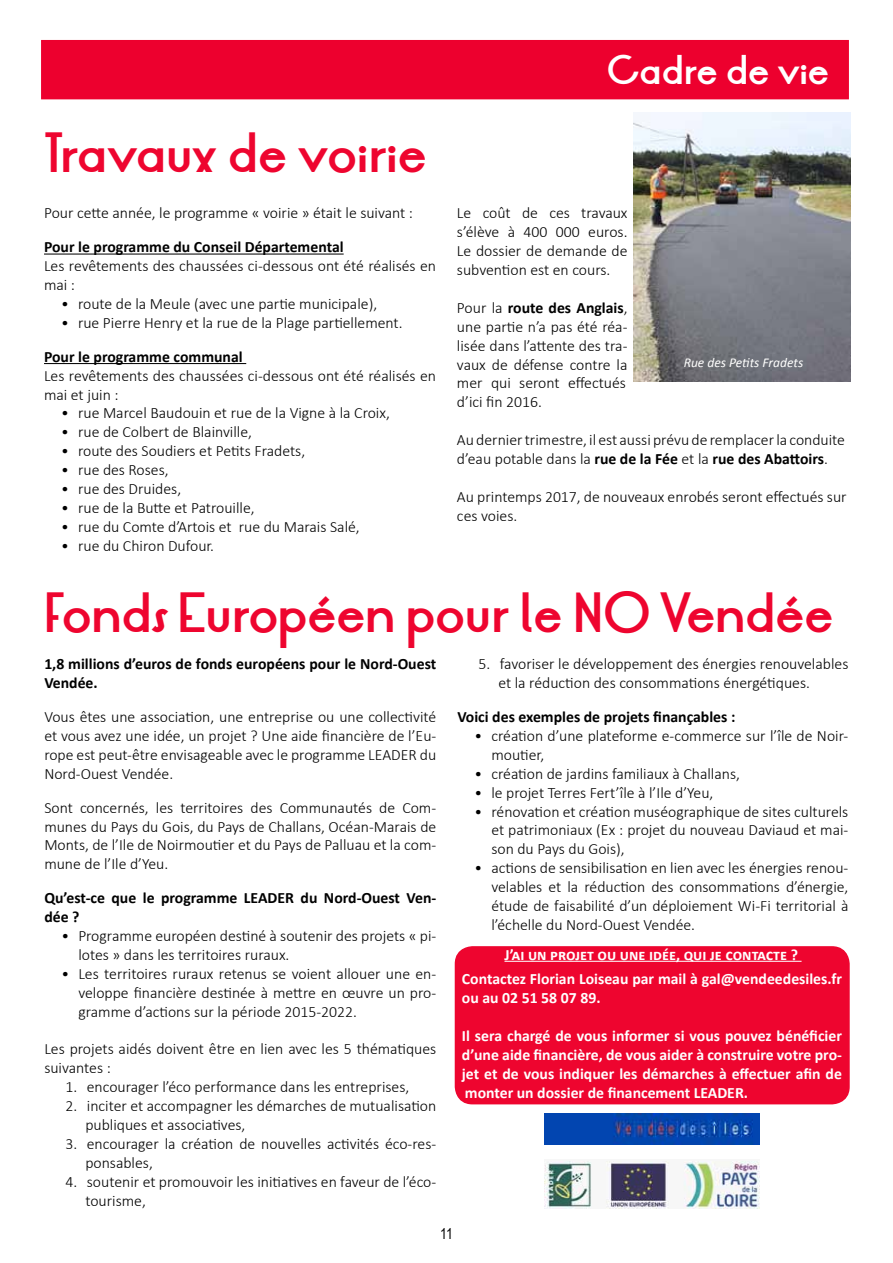
<style>
.page{position:relative;width:893px;height:1263px;background:#fff}
.page>*{position:absolute;margin:0;border:0;box-sizing:border-box;transform-origin:0 0}
.t1{font:700 45px "LT Oksana";color:#ee052f}
.t2{font:700 33px "LT Oksana";color:#fff}
.t3{font:300 15.75px/18.9px "Calibri";color:#000}
.t4{font:700 15.75px/18.9px "Calibri";color:#fff;text-align:center}
.t5{font:700 15.75px/18.9px "Calibri";color:#000}
.t6{font:15px "Arial Narrow";color:#000}
.t7{font:italic 13.5px "Calibri";color:#fffffe}
.s1{font-weight:700}
</style>
<div class="page">
<div style="left:41px;top:40px;width:808px;height:59px;background:#ed002e"></div>
<div style="left:455px;top:947px;width:394px;height:157px;background:#ee052f;border-radius:17px"></div>
<hr style="left:504px;top:961px;width:298px;height:1px;background:#fff">
<div style="left:455px;top:946px;width:395px;height:158px;border:2px solid #ee052f;border-radius:17px"></div>
<img style="left:545px;top:1161px;width:214px;height:48px">
<img style="left:545px;top:1114px;width:214px;height:30px">
<hr style="left:44px;top:254px;width:300px;height:1px;background:#000">
<hr style="left:44px;top:363px;width:202px;height:1px;background:#000">
<img style="left:634px;top:112px;width:216px;height:269px">
<h1 class="t1" style="left:44px;top:120px;width:384px">Travaux de voirie</h1>
<p class="t3" style="left:44px;top:204px;width:371px">Pour cette année, le programme « voirie » était le suivant :</p>
<p class="t5" style="left:44px;top:238px;width:301px">Pour le programme du Conseil Départemental</p>
<p class="t3" style="left:44px;top:256px;width:393px">Les revêtements des chaussées ci-dessous ont été réalisés en mai :</p>
<p class="t3" style="left:61px;top:294px;width:318px">• route de la Meule (avec une partie municipale),</p>
<p class="t3" style="left:61px;top:313px;width:343px">• rue Pierre Henry et la rue de la Plage partiellement.</p>
<p class="t5" style="left:44px;top:347px;width:200px">Pour le programme communal</p>
<p class="t3" style="left:44px;top:366px;width:393px">Les revêtements des chaussées ci-dessous ont été réalisés en mai et juin :</p>
<p class="t3" style="left:61px;top:404px;width:330px">• rue Marcel Baudouin et rue de la Vigne à la Croix,</p>
<p class="t3" style="left:61px;top:422px;width:192px">• rue de Colbert de Blainville,</p>
<p class="t3" style="left:61px;top:441px;width:246px">• route des Soudiers et Petits Fradets,</p>
<p class="t3" style="left:61px;top:460px;width:109px">• rue des Roses,</p>
<p class="t3" style="left:61px;top:479px;width:122px">• rue des Druides,</p>
<p class="t3" style="left:61px;top:498px;width:195px">• rue de la Butte et Patrouille,</p>
<p class="t3" style="left:61px;top:517px;width:300px">• rue du Comte d’Artois et rue du Marais Salé,</p>
<p class="t3" style="left:61px;top:536px;width:155px">• rue du Chiron Dufour.</p>
<h2 class="t2" style="left:607px;top:46px;width:224px">Cadre de vie</h2>
<p class="t3" style="left:457px;top:203px;width:172px;text-align:justify">Le coût de ces travaux s’élève à 400 000 euros.<br>Le dossier de demande de subvention est en cours.</p>
<p class="t3" style="left:457px;top:298px;width:172px;text-align:justify">Pour la <span class="s1">route des Anglais</span>, une partie n’a pas été réa&shy;lisée dans l’attente des tra&shy;vaux de défense contre la mer qui seront effectués d’ici fin 2016.</p>
<p class="t3" style="left:457px;top:430px;width:390px">Au dernier trimestre, il est aussi prévu de remplacer la conduite d’eau potable dans la <span class="s1">rue de la Fée</span> et la <span class="s1">rue des Abattoirs</span>.</p>
<p class="t3" style="left:457px;top:487px;width:391px">Au printemps 2017, de nouveaux enrobés seront effectués sur ces voies.</p>
<p class="t7" style="left:684px;top:354px;width:121px">Rue des Petits Fradets</p>
<h1 class="t1" style="left:44px;top:580px;width:791px">Fonds Européen pour le NO Vendée</h1>
<p class="t5" style="left:44px;top:654px;width:393px">1,8 millions d’euros de fonds européens pour le Nord-Ouest<br>Vendée.</p>
<p class="t3" style="left:44px;top:707px;width:393px;text-align:justify">Vous êtes une association, une entreprise ou une collectivité et vous avez une idée, un projet ? Une aide financière de l’Eu&shy;rope est peut-être envisageable avec le programme LEADER du Nord-Ouest Vendée.</p>
<p class="t3" style="left:44px;top:798px;width:393px;text-align:justify">Sont concernés, les territoires des Communautés de Com&shy;munes du Pays du Gois, du Pays de Challans, Océan-Marais de Monts, de l’Ile de Noirmoutier et du Pays de Palluau et la com&shy;mune de l’Ile d’Yeu.</p>
<p class="t5" style="left:44px;top:888px;width:393px">Qu’est-ce que le programme LEADER du Nord-Ouest Ven&shy;dée ?</p>
<p class="t3" style="left:78px;top:926px;width:359px;text-indent:-17px">• Programme européen destiné à soutenir des projets « pi&shy;lotes » dans les territoires ruraux.</p>
<p class="t3" style="left:78px;top:964px;width:359px;text-align:justify;text-indent:-17px">• Les territoires ruraux retenus se voient allouer une en&shy;veloppe financière destinée à mettre en œuvre un pro&shy;gramme d’actions sur la période 2015-2022.</p>
<p class="t3" style="left:44px;top:1040px;width:393px">Les projets aidés doivent être en lien avec les 5 thématiques suivantes :</p>
<p class="t3" style="left:66px;top:1077px;width:345px">1. encourager l’éco performance dans les entreprises,</p>
<p class="t3" style="left:85px;top:1096px;width:352px;text-indent:-20px">2. inciter et accompagner les démarches de mutualisation publiques et associatives,</p>
<p class="t3" style="left:85px;top:1134px;width:352px;text-indent:-20px">3. encourager la création de nouvelles activités éco-res&shy;ponsables,</p>
<p class="t3" style="left:85px;top:1172px;width:352px;text-indent:-20px">4. soutenir et promouvoir les initiatives en faveur de l’éco&shy;tourisme,</p>
<p class="t3" style="left:498px;top:654px;width:352px;text-indent:-20px">5. favoriser le développement des énergies renouvelables et la réduction des consommations énergétiques.</p>
<p class="t5" style="left:457px;top:707px;width:280px">Voici des exemples de projets finançables :</p>
<p class="t3" style="left:491px;top:726px;width:359px;text-indent:-17px">• création d’une plateforme e-commerce sur l’île de Noir&shy;moutier,</p>
<p class="t3" style="left:474px;top:764px;width:267px">• création de jardins familiaux à Challans,</p>
<p class="t3" style="left:474px;top:783px;width:241px">• le projet Terres Fert’île à l’Ile d’Yeu,</p>
<p class="t3" style="left:491px;top:802px;width:359px;text-align:justify;text-indent:-17px">• rénovation et création muséographique de sites culturels et patrimoniaux (Ex : projet du nouveau Daviaud et mai&shy;son du Pays du Gois),</p>
<p class="t3" style="left:491px;top:858px;width:359px;text-align:justify;text-indent:-17px">• actions de sensibilisation en lien avec les énergies renou&shy;velables et la réduction des consommations d’énergie, étude de faisabilité d’un déploiement Wi-Fi territorial à l’échelle du Nord-Ouest Vendée.</p>
<p class="t4" style="left:462px;top:942px;width:381px;line-height:24.6px">J’ai un projet ou une idée, qui je contacte ?<br>Contactez Florian Loiseau par mail à gal@vendeedesiles.fr</p>
<p class="t4" style="left:462px;top:988px;width:140px">ou au 02 51 58 07 89.</p>
<p class="t4" style="left:462px;top:1026px;width:382px;text-align:justify">Il sera chargé de vous informer si vous pouvez bénéficier d’une aide financière, de vous aider à construire votre pro&shy;jet et de vous indiquer les démarches à effectuer afin de monter un dossier de financement LEADER.</p>
<p class="t6" style="left:440px;top:1222px;width:14px">11</p>
</div>
